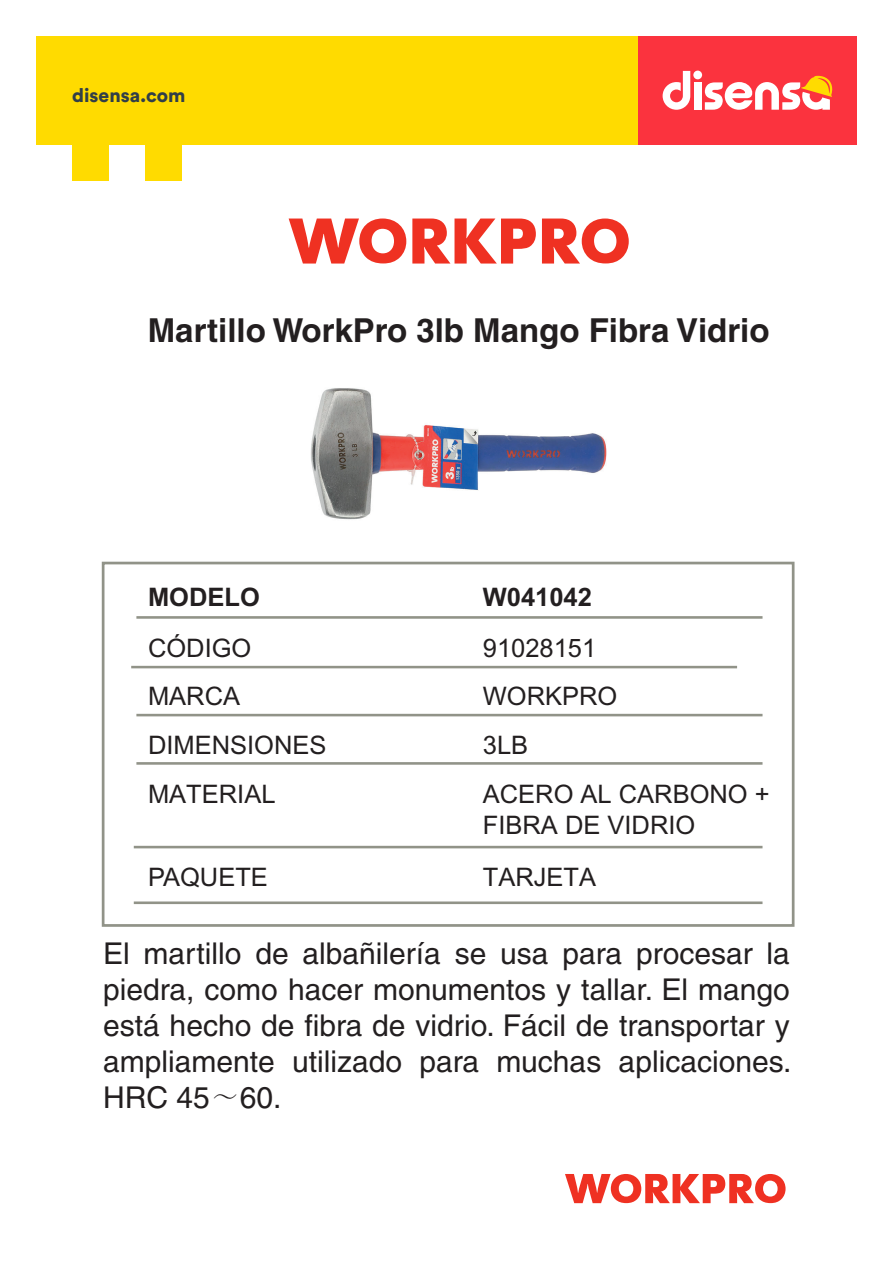
<style>
.page{position:relative;width:893px;height:1263px;background:#fff}
.page>*{position:absolute;margin:0;border:0;box-sizing:border-box;transform-origin:0 0}
.t1{font:700 33px "Helvetica";color:#231f20}
.t2{font:30px/36px "Helvetica";color:#231f20;text-align:justify}
.t3{font:25.5px/49.3px "Arial";color:#231f20}
.t4{font:700 25.5px "Arial";color:#231f20}
.t5{font:19.2px "Circular Std Black";color:#313e48}
.s1{font-family:"Adobe Song Std";font-weight:300}
</style>
<div class="page">
<img style="left:310px;top:388px;width:297px;height:132px">
<div style="left:638px;top:36px;width:219px;height:108px;background:#fb333e"></div>
<div style="left:36px;top:36px;width:602px;height:108px;background:#ffdb00"></div>
<svg style="left:663px;top:71px;width:27px;height:39px"></svg>
<div style="left:694px;top:82px;width:7px;height:28px;background:#fff"></div>
<div style="left:693px;top:71px;width:9px;height:8px;background:#fff;border-radius:50%"></div>
<svg style="left:705px;top:75px;width:128px;height:35px"></svg>
<div style="left:72px;top:144px;width:37px;height:37px;background:#ffdb00"></div>
<div style="left:145px;top:144px;width:36px;height:37px;background:#ffdb00"></div>
<svg style="left:542px;top:218px;width:87px;height:46px"></svg>
<svg style="left:412px;top:219px;width:124px;height:45px"></svg>
<svg style="left:289px;top:218px;width:117px;height:46px"></svg>
<div style="left:102px;top:562px;width:692px;height:365px;border:3px solid #919388"></div>
<hr style="left:134px;top:901px;width:628px;height:3px;background:#919388">
<hr style="left:134px;top:846px;width:628px;height:2px;background:#919388">
<hr style="left:136px;top:762px;width:626px;height:3px;background:#919388">
<hr style="left:136px;top:714px;width:626px;height:2px;background:#919388">
<hr style="left:136px;top:616px;width:626px;height:3px;background:#919388">
<hr style="left:131px;top:666px;width:606px;height:2px;background:#919388">
<svg style="left:565px;top:1174px;width:220px;height:29px"></svg>
<p class="t5" style="left:72px;top:83px;width:115px">disensa.com</p>
<p class="t1" style="left:148px;top:310px;width:623px">Martillo WorkPro 3lb Mango Fibra Vidrio</p>
<p class="t4" style="left:148px;top:582px;width:113px">MODELO</p>
<p class="t4" style="left:483px;top:582px;width:111px">W041042</p>
<p class="t3" style="left:148px;top:623px;width:105px">CÓDIGO</p>
<p class="t3" style="left:483px;top:623px;width:115px">91028151</p>
<p class="t3" style="left:148px;top:671px;width:180px">MARCA<br>DIMENSIONES<br>MATERIAL</p>
<p class="t3" style="left:148px;top:852px;width:121px">PAQUETE</p>
<p class="t3" style="left:483px;top:671px;width:136px">WORKPRO</p>
<p class="t3" style="left:483px;top:721px;width:288px">3LB<br>ACERO AL CARBONO +</p>
<p class="t3" style="left:483px;top:800px;width:214px;line-height:51.6px">FIBRA DE VIDRIO<br>TARJETA</p>
<p class="t2" style="left:103px;top:936px;width:690px">El martillo de albañilería se usa para procesar la piedra, como hacer monumentos y tallar. El mango está hecho de fibra de vidrio. Fácil de transportar y ampliamente utilizado para muchas aplicaciones.<br>HRC 45<span class="s1">～</span>60.</p>
</div>
